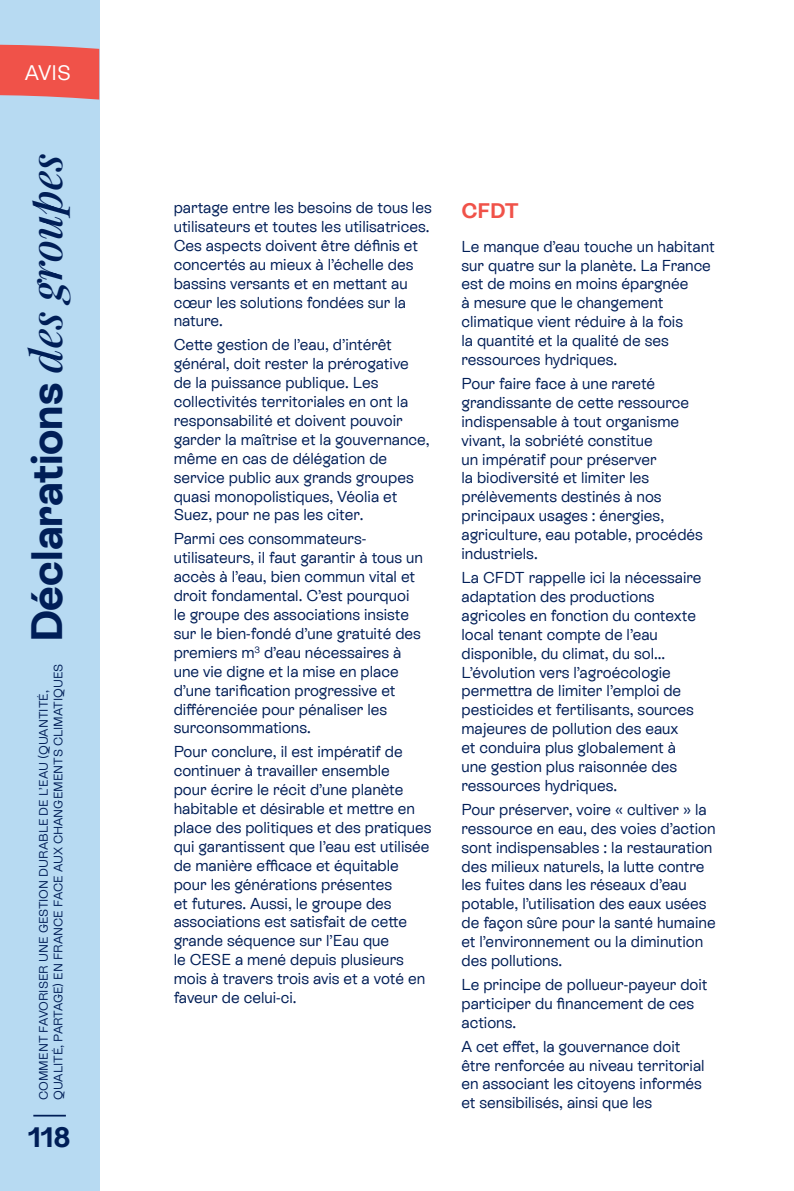
<style>
.page{position:relative;width:794px;height:1191px;background:#fff}
.page>*{position:absolute;margin:0;border:0;box-sizing:border-box;transform-origin:0 0}
.t1{font:700 43.75px "ES Rebond Grotesque";color:#001e57}
.t2{font:700 28px "ES Rebond Grotesque";color:#001e57}
.t3{font:21px "ES Rebond Grotesque";color:#fff}
.Sous-titre{font:700 21px "ES Rebond Grotesque";color:#f05249}
.Texte_courant{font:15.75px/18.9px "ES Rebond Grotesque";color:#001e57}
.t4{font:12.25px/14.7px "ES Rebond Grotesque";color:#001e57}
.s1{font-family:"Playfair Display";font-weight:500;font-style:italic}
</style>
<div class="page">
<div style="left:0;top:0;width:99px;height:1191px;background:#b7daf2"></div>
<svg style="left:0;top:35px;width:100px;height:79px"></svg>
<hr style="left:33px;top:1114px;width:33px;height:2px;background:#001e57">
<h3 class="t3" style="left:25px;top:59px;width:47px">AVIS</h3>
<h1 class="t1" style="left:17px;top:642px;width:491px;rotate:-90deg">Déclarations <span class="s1">des groupes</span></h1>
<p class="t4" style="left:36px;top:1100px;width:438px;rotate:-90deg">COMMENT FAVORISER UNE GESTION DURABLE DE L’EAU (QUANTITÉ,<br>QUALITÉ, PARTAGE) EN FRANCE FACE AUX CHANGEMENTS CLIMATIQUES</p>
<h2 class="t2" style="left:28px;top:1118px;width:44px">118</h2>
<p class="Texte_courant" style="left:174px;top:197px;width:259px">partage entre les besoins de tous les utilisateurs et toutes les utilisatrices.<br>Ces aspects doivent être définis et concertés au mieux à l’échelle des bassins versants et en mettant au cœur les solutions fondées sur la nature.</p>
<p class="Texte_courant" style="left:174px;top:335px;width:257px">Cette gestion de l’eau, d’intérêt général, doit rester la prérogative de la puissance publique. Les collectivités territoriales en ont la responsabilité et doivent pouvoir garder la maîtrise et la gouvernance, même en cas de délégation de service public aux grands groupes quasi monopolistiques, Véolia et Suez, pour ne pas les citer.</p>
<p class="Texte_courant" style="left:174px;top:529px;width:251px">Parmi ces consommateurs&shy;utilisateurs, il faut garantir à tous un accès à l’eau, bien commun vital et droit fondamental. C’est pourquoi le groupe des associations insiste sur le bien-fondé d’une gratuité des premiers m<sup>3</sup> d’eau nécessaires à une vie digne et la mise en place d’une tarification progressive et différenciée pour pénaliser les surconsommations.</p>
<p class="Texte_courant" style="left:174px;top:742px;width:259px">Pour conclure, il est impératif de continuer à travailler ensemble<br>pour écrire le récit d’une planète habitable et désirable et mettre en place des politiques et des pratiques qui garantissent que l’eau est utilisée de manière efficace et équitable pour les générations présentes<br>et futures. Aussi, le groupe des associations est satisfait de cette grande séquence sur l’Eau que<br>le CESE a mené depuis plusieurs mois à travers trois avis et a voté en faveur de celui-ci.</p>
<p class="Sous-titre" style="left:461px;top:196px;width:59px">CFDT</p>
<p class="Texte_courant" style="left:461px;top:236px;width:255px">Le manque d’eau touche un habitant sur quatre sur la planète. La France est de moins en moins épargnée<br>à mesure que le changement climatique vient réduire à la fois<br>la quantité et la qualité de ses ressources hydriques.</p>
<p class="Texte_courant" style="left:461px;top:373px;width:243px">Pour faire face à une rareté grandissante de cette ressource indispensable à tout organisme vivant, la sobriété constitue<br>un impératif pour préserver<br>la biodiversité et limiter les prélèvements destinés à nos principaux usages : énergies, agriculture, eau potable, procédés industriels.</p>
<p class="Texte_courant" style="left:461px;top:567px;width:241px">La CFDT rappelle ici la nécessaire adaptation des productions agricoles en fonction du contexte local tenant compte de l’eau disponible, du climat, du sol...<br>L’évolution vers l’agroécologie permettra de limiter l’emploi de pesticides et fertilisants, sources majeures de pollution des eaux<br>et conduira plus globalement à une gestion plus raisonnée des ressources hydriques.</p>
<p class="Texte_courant" style="left:461px;top:799px;width:256px">Pour préserver, voire « cultiver » la ressource en eau, des voies d’action sont indispensables : la restauration des milieux naturels, la lutte contre les fuites dans les réseaux d’eau potable, l’utilisation des eaux usées de façon sûre pour la santé humaine et l’environnement ou la diminution des pollutions.</p>
<p class="Texte_courant" style="left:461px;top:974px;width:247px">Le principe de pollueur-payeur doit participer du financement de ces actions.</p>
<p class="Texte_courant" style="left:461px;top:1036px;width:245px">A cet effet, la gouvernance doit être renforcée au niveau territorial en associant les citoyens informés et sensibilisés, ainsi que les</p>
</div>
